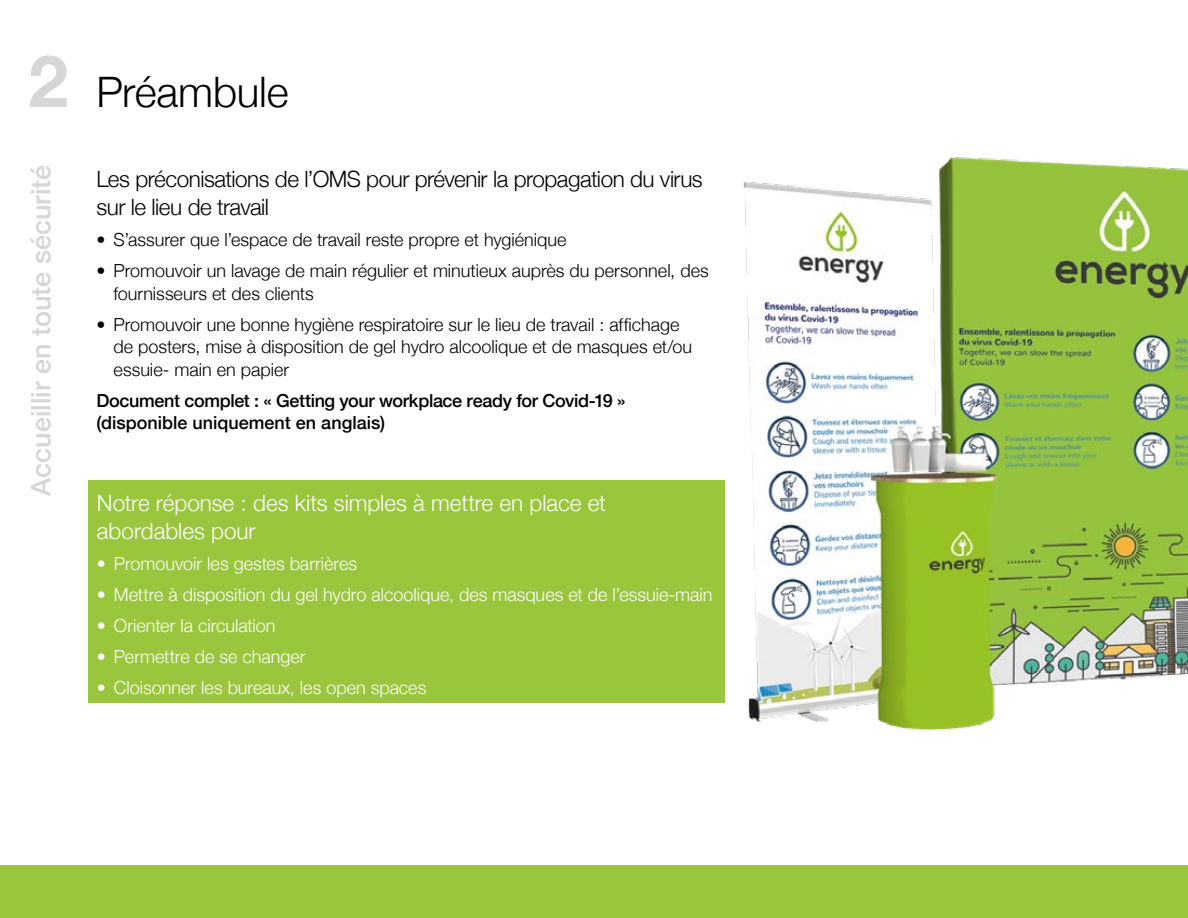
<style>
.page{position:relative;width:1188px;height:918px;background:#fff}
.page>*{position:absolute;margin:0;border:0;box-sizing:border-box;transform-origin:0 0}
.t1{font:700 72px "Helvetica Neue";color:#d6d6d6}
.t2{font:300 42px "Helvetica Neue";letter-spacing:-.005em;color:#000}
.t3{font:500 27px "Helvetica Neue";color:#d6d6d6}
.t4{font:300 22.5px/28.5px "Helvetica Neue";letter-spacing:-.02em;color:#000}
.t5{font:300 22.5px/28.5px "Helvetica Neue";color:#fff}
.t6{font:300 18px/22.5px "Helvetica Neue";color:#000}
.t7{font:300 18px "Helvetica Neue";color:#fff}
.t8{font:500 18px/22.5px "Helvetica Neue";letter-spacing:-.015em;color:#000}
</style>
<div class="page">
<img style="left:743px;top:157px;width:445px;height:574px">
<div style="left:88px;top:480px;width:637px;height:223px;background:#99c63c"></div>
<div style="left:0;top:865px;width:1188px;height:53px;background:#99c63c"></div>
<h1 class="t1" style="left:28px;top:25px;width:42px">2</h1>
<h3 class="t3" style="left:19px;top:496px;width:333px;rotate:-90deg">Accueillir en toute sécurité</h3>
<h2 class="t2" style="left:97px;top:58px;width:193px">Préambule</h2>
<p class="t4" style="left:97px;top:163px;width:608px">Les préconisations de l’OMS pour prévenir la propagation du virus sur le lieu de travail</p>
<p class="t6" style="left:97px;top:227px;width:471px">• S’assurer que l’espace de travail reste propre et hygiénique</p>
<p class="t6" style="left:114px;top:258px;width:597px;text-indent:-17px">• Promouvoir un lavage de main régulier et minutieux auprès du personnel, des fournisseurs et des clients</p>
<p class="t6" style="left:114px;top:312px;width:580px;text-indent:-17px">• Promouvoir une bonne hygiène respiratoire sur le lieu de travail : affichage de posters, mise à disposition de gel hydro alcoolique et de masques et/ou essuie- main en papier</p>
<p class="t8" style="left:97px;top:387px;width:531px">Document complet : « Getting your workplace ready for Covid-19 » (disponible uniquement en anglais)</p>
<p class="t5" style="left:97px;top:487px;width:510px">Notre réponse : des kits simples à mettre en place et abordables pour</p>
<p class="t7" style="left:97px;top:549px;width:262px">• Promouvoir les gestes barrières</p>
<p class="t7" style="left:97px;top:580px;width:617px">• Mettre à disposition du gel hydro alcoolique, des masques et de l’essuie-main</p>
<p class="t7" style="left:97px;top:611px;width:180px">• Orienter la circulation</p>
<p class="t7" style="left:97px;top:642px;width:210px">• Permettre de se changer</p>
<p class="t7" style="left:97px;top:673px;width:331px">• Cloisonner les bureaux, les open spaces</p>
</div>
